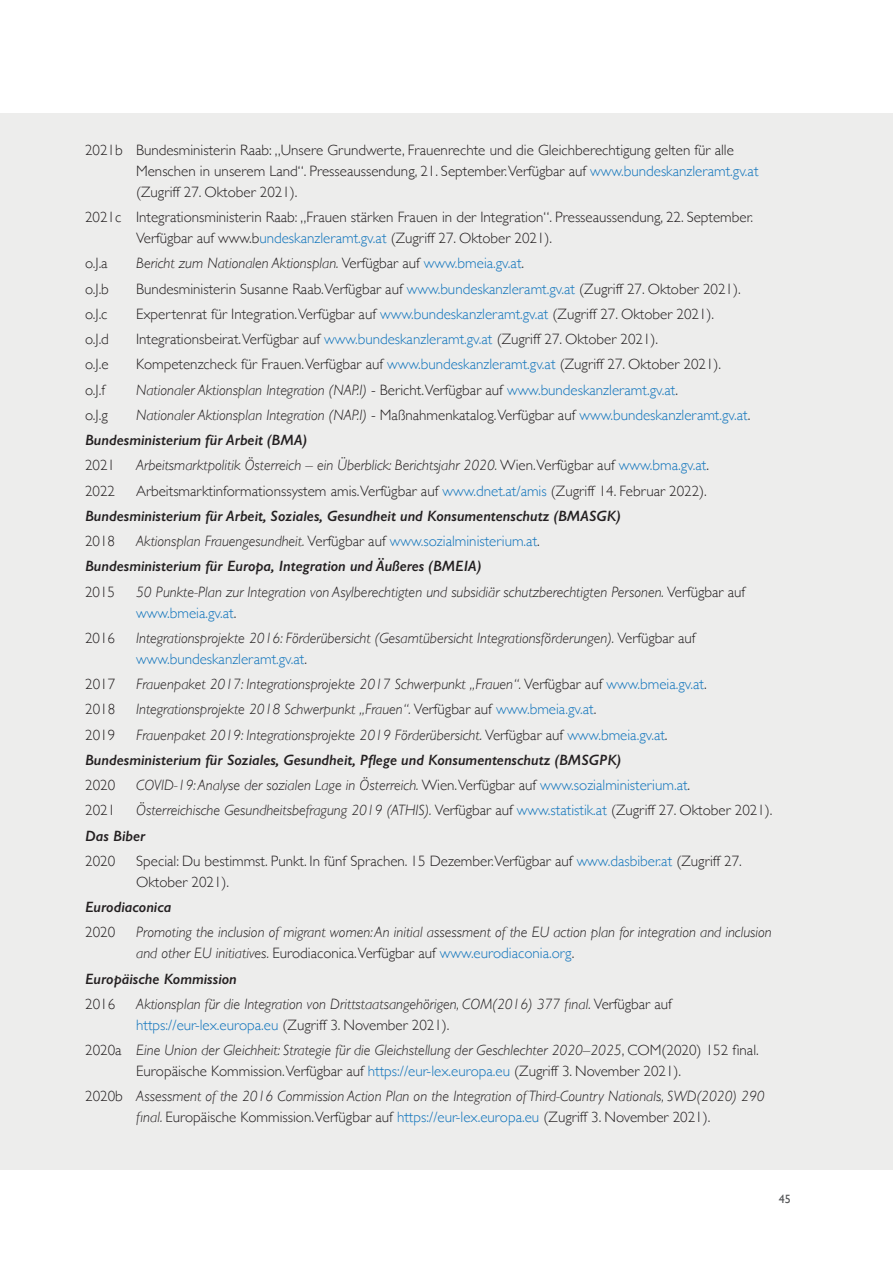
<style>
.page{position:relative;width:893px;height:1263px;background:#fff}
.page>*{position:absolute;margin:0;border:0;box-sizing:border-box;transform-origin:0 0}
.t1{font:italic 300 15px/21px "Gill Sans";color:#231f20}
.t2{font:300 15px/21px "Gill Sans";color:#231f20}
.t3{font:italic 600 15px/25.2px "Gill Sans";color:#231f20}
.t4{font:12px "Gill Sans";color:#57585a}
.s1{color:#1074bc}
.s2{font-style:normal}
.s3{font-style:normal;color:#1074bc}
.s4{font-weight:600}
.s5{font-weight:300;font-style:normal}
.s6{font-weight:300;font-style:normal;color:#1074bc}
.s7{font-weight:300}
.s8{font-style:italic}
</style>
<div class="page">
<div style="left:0;top:113px;width:893px;height:1056px;background:#ededec"></div>
<p class="t2" style="left:136px;top:139px;width:624px;text-indent:-51px">2021b Bundesministerin Raab: „Unsere Grundwerte, Frauenrechte und die Gleichberechtigung gelten für alle<br>Menschen in unserem Land“. Presseaussendung, 21. September.Verfügbar auf <span class="s1">www.bundeskanzleramt.gv.at </span>(Zugriff 27. Oktober 2021).</p>
<p class="t2" style="left:136px;top:206px;width:618px;text-indent:-51px">2021c Integrationsministerin Raab: „Frauen stärken Frauen in der Integration“. Presseaussendung, 22. September.<br>Verfügbar auf www.b<span class="s1">undeskanzleramt.gv.at</span> (Zugriff 27. Oktober 2021).</p>
<p class="t2" style="left:85px;top:252px;width:24px">o.J.a</p>
<p class="t1" style="left:136px;top:253px;width:390px">Bericht zum Nationalen Aktionsplan. <span class="s2">Verfügbar auf</span> <span class="s3">www.bmeia.gv.at</span><span class="s2">.</span></p>
<p class="t2" style="left:85px;top:278px;width:25px">o.J.b</p>
<p class="t2" style="left:136px;top:278px;width:606px">Bundesministerin Susanne Raab.Verfügbar auf <span class="s1">www.bundeskanzleramt.gv.at</span> (Zugriff 27. Oktober 2021).</p>
<p class="t2" style="left:85px;top:303px;width:24px">o.J.c</p>
<p class="t2" style="left:136px;top:303px;width:580px">Expertenrat für Integration.Verfügbar auf <span class="s1">www.bundeskanzleramt.gv.at</span> (Zugriff 27. Oktober 2021).</p>
<p class="t2" style="left:85px;top:328px;width:25px">o.J.d</p>
<p class="t2" style="left:136px;top:328px;width:524px">Integrationsbeirat.Verfügbar auf <span class="s1">www.bundeskanzleramt.gv.at</span> (Zugriff 27. Oktober 2021).</p>
<p class="t2" style="left:85px;top:353px;width:25px">o.J.e</p>
<p class="t2" style="left:136px;top:353px;width:587px">Kompetenzcheck für Frauen.Verfügbar auf <span class="s1">www.bundeskanzleramt.gv.at</span> (Zugriff 27. Oktober 2021).</p>
<p class="t2" style="left:85px;top:379px;width:21px">o.J.f</p>
<p class="t1" style="left:136px;top:379px;width:543px">Nationaler Aktionsplan Integration (NAP.I) <span class="s2">- Bericht.Verfügbar auf</span> <span class="s3">www.bundeskanzleramt.gv.at</span><span class="s2">.</span></p>
<p class="t2" style="left:85px;top:404px;width:24px">o.J.g</p>
<p class="t1" style="left:85px;top:402px;width:667px;line-height:25.2px;text-indent:51px">Nationaler Aktionsplan Integration (NAP.I) <span class="s2">- Maßnahmenkatalog.Verfügbar auf</span> <span class="s3">www.bundeskanzleramt.gv.at</span><span class="s2">.<br></span><span class="s4">Bundesministerium für Arbeit (BMA)</span></p>
<p class="t2" style="left:85px;top:454px;width:31px">2021</p>
<p class="t1" style="left:136px;top:455px;width:574px">Arbeitsmarktpolitik Österreich – ein Überblick: Berichtsjahr 2020. <span class="s2">Wien.Verfügbar auf</span> <span class="s3">www.bma.gv.at</span><span class="s2">.</span></p>
<p class="t2" style="left:85px;top:480px;width:31px">2022</p>
<p class="t3" style="left:85px;top:478px;width:623px;text-indent:51px"><span class="s5">Arbeitsmarktinformationssystem amis.Verfügbar auf</span> <span class="s6">www.dnet.at/amis</span> <span class="s5">(Zugriff 14. Februar 2022).<br></span>Bundesministerium für Arbeit, Soziales, Gesundheit und Konsumentenschutz (BMASGK)</p>
<p class="t2" style="left:85px;top:530px;width:31px">2018</p>
<p class="t3" style="left:85px;top:528px;width:456px;text-indent:51px"><span class="s7">Aktionsplan Frauengesundheit.</span> <span class="s5">Verfügbar auf</span> <span class="s6">www.sozialministerium.at</span><span class="s5">.<br></span>Bundesministerium für Europa, Integration und Äußeres (BMEIA)</p>
<p class="t2" style="left:85px;top:580px;width:31px">2015</p>
<p class="t1" style="left:136px;top:581px;width:610px">50 Punkte-Plan zur Integration von Asylberechtigten und subsidiär schutzberechtigten Personen. <span class="s2">Verfügbar auf </span><span class="s3">www.bmeia.gv.at</span><span class="s2">.</span></p>
<p class="t2" style="left:85px;top:627px;width:31px">2016</p>
<p class="t1" style="left:136px;top:627px;width:561px">Integrationsprojekte 2016: Förderübersicht (Gesamtübersicht Integrationsförderungen). <span class="s2">Verfügbar auf </span><span class="s3">www.bundeskanzleramt.gv.at</span><span class="s2">.</span></p>
<p class="t2" style="left:85px;top:673px;width:31px">2017</p>
<p class="t1" style="left:136px;top:674px;width:572px">Frauenpaket 2017: Integrationsprojekte 2017 Schwerpunkt „Frauen“. <span class="s2">Verfügbar auf</span> <span class="s3">www.bmeia.gv.at</span><span class="s2">.</span></p>
<p class="t2" style="left:85px;top:698px;width:31px">2018</p>
<p class="t1" style="left:136px;top:699px;width:462px">Integrationsprojekte 2018 Schwerpunkt „Frauen“. <span class="s2">Verfügbar auf</span> <span class="s3">www.bmeia.gv.at</span><span class="s2">.</span></p>
<p class="t2" style="left:85px;top:723px;width:31px">2019</p>
<p class="t3" style="left:85px;top:722px;width:584px;text-indent:51px"><span class="s7">Frauenpaket 2019: Integrationsprojekte 2019 Förderübersicht.</span> <span class="s5">Verfügbar auf</span> <span class="s6">www.bmeia.gv.at</span><span class="s5">.<br></span>Bundesministerium für Soziales, Gesundheit, Pflege und Konsumentenschutz (BMSGPK)</p>
<p class="t2" style="left:85px;top:774px;width:31px">2020</p>
<p class="t1" style="left:136px;top:775px;width:555px">COVID-19: Analyse der sozialen Lage in Österreich. <span class="s2">Wien.Verfügbar auf</span> <span class="s3">www.sozialministerium.at</span><span class="s2">.</span></p>
<p class="t2" style="left:85px;top:799px;width:31px">2021</p>
<p class="t1" style="left:85px;top:798px;width:689px;line-height:25.2px;text-indent:51px">Österreichische Gesundheitsbefragung 2019 (ATHIS). <span class="s2">Verfügbar auf</span> <span class="s3">www.statistik.at</span> <span class="s2">(Zugriff 27. Oktober 2021).<br></span><span class="s4">Das Biber</span></p>
<p class="t2" style="left:85px;top:850px;width:31px">2020</p>
<p class="t2" style="left:136px;top:850px;width:607px">Special: Du bestimmst. Punkt. In fünf Sprachen. 15 Dezember.Verfügbar auf <span class="s1">www.dasbiber.at</span> (Zugriff 27.<br>Oktober 2021).</p>
<p class="t3" style="left:85px;top:894px;width:88px">Eurodiaconica</p>
<p class="t2" style="left:85px;top:921px;width:31px">2020</p>
<p class="t1" style="left:136px;top:922px;width:637px">Promoting the inclusion of migrant women: An initial assessment of the EU action plan for integration and inclusion and other EU initiatives. <span class="s2">Eurodiaconica.Verfügbar auf</span> <span class="s3">www.eurodiaconia.org</span><span class="s2">.</span></p>
<p class="t3" style="left:85px;top:966px;width:153px">Europäische Kommission</p>
<p class="t2" style="left:85px;top:993px;width:31px">2016</p>
<p class="t1" style="left:136px;top:993px;width:537px">Aktionsplan für die Integration von Drittstaatsangehörigen, COM(2016) 377 final. <span class="s2">Verfügbar auf </span><span class="s3">https://eur-lex.europa.eu</span> <span class="s2">(Zugriff 3. November 2021).</span></p>
<p class="t2" style="left:136px;top:1039px;width:624px;text-indent:-51px">2020a <span class="s8">Eine Union der Gleichheit: Strategie für die Gleichstellung der Geschlechter 2020</span>–<span class="s8">2025</span>, COM(2020) 152 final.<br>Europäische Kommission.Verfügbar auf <span class="s1">https://eur-lex.europa.eu</span> (Zugriff 3. November 2021).</p>
<p class="t1" style="left:85px;top:1086px;width:681px;text-align:center"><span class="s2">2020b</span> Assessment of the 2016 Commission Action Plan on the Integration of Third-Country Nationals, SWD(2020) 290 final. <span class="s2">Europäische Kommission.Verfügbar auf</span> <span class="s3">https://eur-lex.europa.eu</span> <span class="s2">(Zugriff 3. November 2021).</span></p>
<p class="t4" style="left:779px;top:1192px;width:13px">45</p>
</div>
